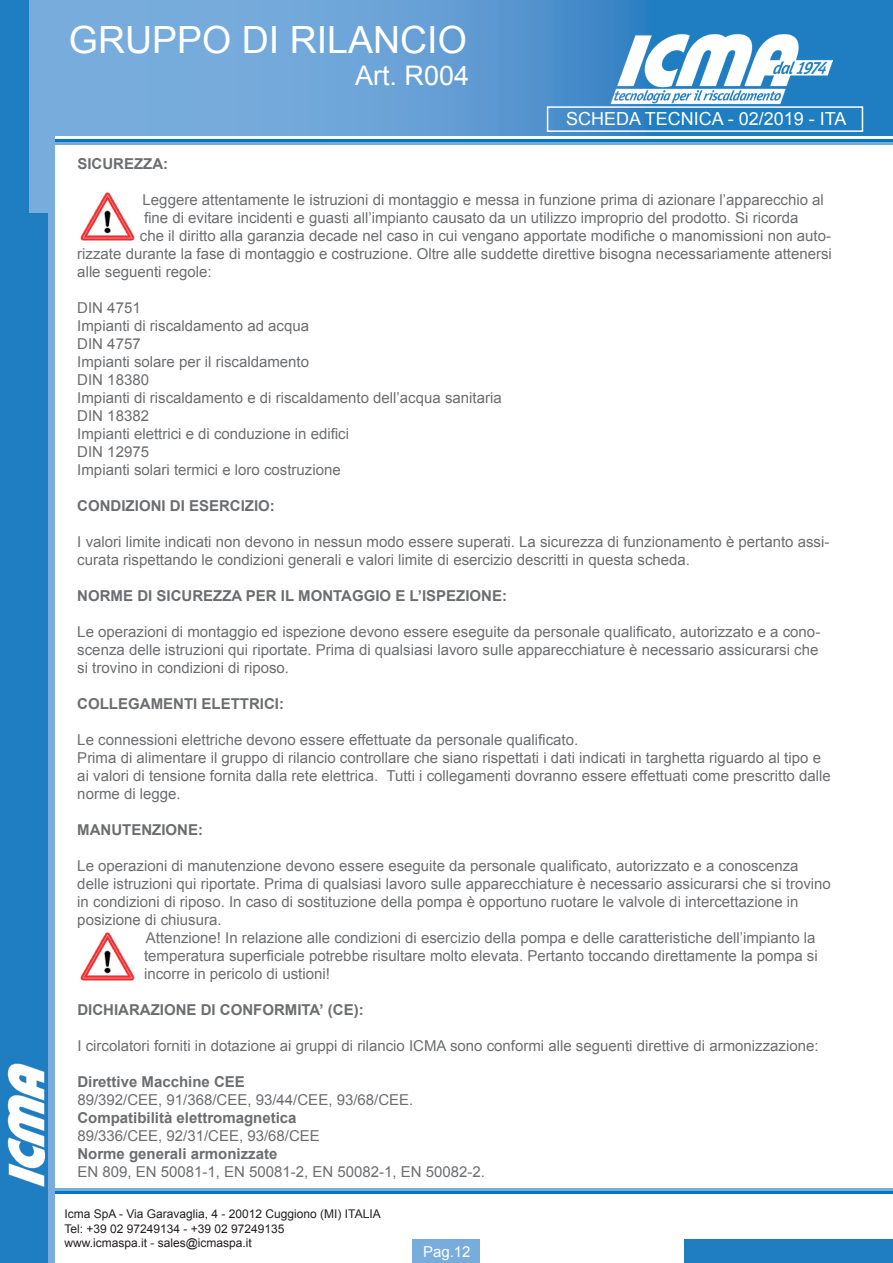
<style>
.page{position:relative;width:893px;height:1263px;background:#fff}
.page>*{position:absolute;margin:0;border:0;box-sizing:border-box;transform-origin:0 0}
.t1{font:37.5px "Arial";color:#fff}
.t2{font:27px "Arial";color:#fff}
.t3{font:18px "Arial";color:#fff}
.t4{font:15px/18px "Arial";color:#6c6d70}
.t5{font:700 15px "Arial";color:#6c6d70}
.t6{font:15px "Arial";color:#fff}
.t7{font:12px/14.4px "Arial";color:#231f20}
</style>
<div class="page">
<svg style="left:54px;top:0;width:839px;height:136px;background:#5e9cd3"></svg>
<hr style="left:40px;top:1188px;width:853px;height:2px;background:#78acdc">
<hr style="left:40px;top:1191px;width:853px;height:2px;background:#0077c0">
<hr style="left:42px;top:142px;width:851px;height:2px;background:#78acdc">
<hr style="left:42px;top:139px;width:851px;height:2px;background:#0077c0">
<svg style="left:28px;top:0;width:26px;height:1263px;background:#6fa7d9"></svg>
<div style="left:0;top:213px;width:47px;height:1050px;background:#1f7ec2"></div>
<div style="left:0;top:0;width:28px;height:214px;background:#1f7ec2"></div>
<img style="left:605px;top:18px;width:228px;height:111px">
<img style="left:7px;top:1064px;width:37px;height:123px">
<div style="left:412px;top:1239px;width:68px;height:24px;background:#78acdc"></div>
<div style="left:685px;top:1239px;width:208px;height:24px;background:#1f7ec2"></div>
<div style="left:547px;top:106px;width:316px;height:26px;border:2px solid #fff"></div>
<img style="left:80px;top:192px;width:55px;height:49px">
<img style="left:80px;top:932px;width:55px;height:49px">
<h1 class="t1" style="left:69px;top:15px;width:399px">GRUPPO DI RILANCIO</h1>
<h2 class="t2" style="left:355px;top:58px;width:116px">Art. R004</h2>
<p class="t3" style="left:566px;top:107px;width:282px">SCHEDA TECNICA - 02/2019 - ITA</p>
<p class="t5" style="left:77px;top:154px;width:92px">SICUREZZA:</p>
<p class="t4" style="left:143px;top:191px;width:683px">Leggere attentamente le istruzioni di montaggio e messa in funzione prima di azionare l’apparecchio al</p>
<p class="t4" style="left:144px;top:209px;width:656px">fine di evitare incidenti e guasti all’impianto causato da un utilizzo improprio del prodotto. Si ricorda</p>
<p class="t4" style="left:140px;top:227px;width:693px">che il diritto alla garanzia decade nel caso in cui vengano apportate modifiche o manomissioni non auto-</p>
<p class="t4" style="left:77px;top:245px;width:756px">rizzate durante la fase di montaggio e costruzione. Oltre alle suddette direttive bisogna necessariamente attenersi</p>
<p class="t4" style="left:77px;top:263px;width:136px">alle seguenti regole:</p>
<p class="t4" style="left:77px;top:299px;width:426px">DIN 4751<br>Impianti di riscaldamento ad acqua<br>DIN 4757<br>Impianti solare per il riscaldamento<br>DIN 18380<br>Impianti di riscaldamento e di riscaldamento dell’acqua sanitaria<br>DIN 18382<br>Impianti elettrici e di conduzione in edifici<br>DIN 12975<br>Impianti solari termici e loro costruzione</p>
<p class="t5" style="left:77px;top:496px;width:199px">CONDIZIONI DI ESERCIZIO:</p>
<p class="t4" style="left:77px;top:533px;width:754px">I valori limite indicati non devono in nessun modo essere superati. La sicurezza di funzionamento è pertanto assi&shy;curata rispettando le condizioni generali e valori limite di esercizio descritti in questa scheda.</p>
<p class="t5" style="left:77px;top:586px;width:431px">NORME DI SICUREZZA PER IL MONTAGGIO E L’ISPEZIONE:</p>
<p class="t4" style="left:77px;top:623px;width:744px">Le operazioni di montaggio ed ispezione devono essere eseguite da personale qualificato, autorizzato e a cono&shy;scenza delle istruzioni qui riportate. Prima di qualsiasi lavoro sulle apparecchiature è necessario assicurarsi che si trovino in condizioni di riposo.</p>
<p class="t5" style="left:77px;top:694px;width:208px">COLLEGAMENTI ELETTRICI:</p>
<p class="t4" style="left:77px;top:731px;width:755px">Le connessioni elettriche devono essere effettuate da personale qualificato.<br>Prima di alimentare il gruppo di rilancio controllare che siano rispettati i dati indicati in targhetta riguardo al tipo e ai valori di tensione fornita dalla rete elettrica. Tutti i collegamenti dovranno essere effettuati come prescritto dalle norme di legge.</p>
<p class="t5" style="left:77px;top:820px;width:127px">MANUTENZIONE:</p>
<p class="t4" style="left:77px;top:857px;width:723px">Le operazioni di manutenzione devono essere eseguite da personale qualificato, autorizzato e a conoscenza</p>
<p class="t4" style="left:77px;top:875px;width:755px">delle istruzioni qui riportate. Prima di qualsiasi lavoro sulle apparecchiature è necessario assicurarsi che si trovino</p>
<p class="t4" style="left:77px;top:893px;width:723px">in condizioni di riposo. In caso di sostituzione della pompa è opportuno ruotare le valvole di intercettazione in</p>
<p class="t4" style="left:77px;top:911px;width:146px">posizione di chiusura.</p>
<p class="t4" style="left:146px;top:929px;width:671px">Attenzione! In relazione alle condizioni di esercizio della pompa e delle caratteristiche dell’impianto la</p>
<p class="t4" style="left:144px;top:947px;width:675px">temperatura superficiale potrebbe risultare molto elevata. Pertanto toccando direttamente la pompa si</p>
<p class="t4" style="left:144px;top:965px;width:187px">incorre in pericolo di ustioni!</p>
<p class="t5" style="left:77px;top:1000px;width:288px">DICHIARAZIONE DI CONFORMITA’ (CE):</p>
<p class="t4" style="left:77px;top:1037px;width:743px">I circolatori forniti in dotazione ai gruppi di rilancio ICMA sono conformi alle seguenti direttive di armonizzazione:</p>
<p class="t5" style="left:77px;top:1072px;width:169px">Direttive Macchine CEE</p>
<p class="t4" style="left:77px;top:1091px;width:338px">89/392/CEE, 91/368/CEE, 93/44/CEE, 93/68/CEE.</p>
<p class="t5" style="left:77px;top:1108px;width:221px">Compatibilità elettromagnetica</p>
<p class="t4" style="left:77px;top:1127px;width:244px">89/336/CEE, 92/31/CEE, 93/68/CEE</p>
<p class="t5" style="left:77px;top:1144px;width:202px">Norme generali armonizzate</p>
<p class="t4" style="left:77px;top:1163px;width:409px">EN 809, EN 50081-1, EN 50081-2, EN 50082-1, EN 50082-2.</p>
<p class="t7" style="left:64px;top:1207px;width:318px">Icma SpA - Via Garavaglia, 4 - 20012 Cuggiono (MI) ITALIA<br>Tel: +39 02 97249134 - +39 02 97249135<br>www.icmaspa.it - sales@icmaspa.it</p>
<p class="t6" style="left:423px;top:1242px;width:49px">Pag.12</p>
</div>
